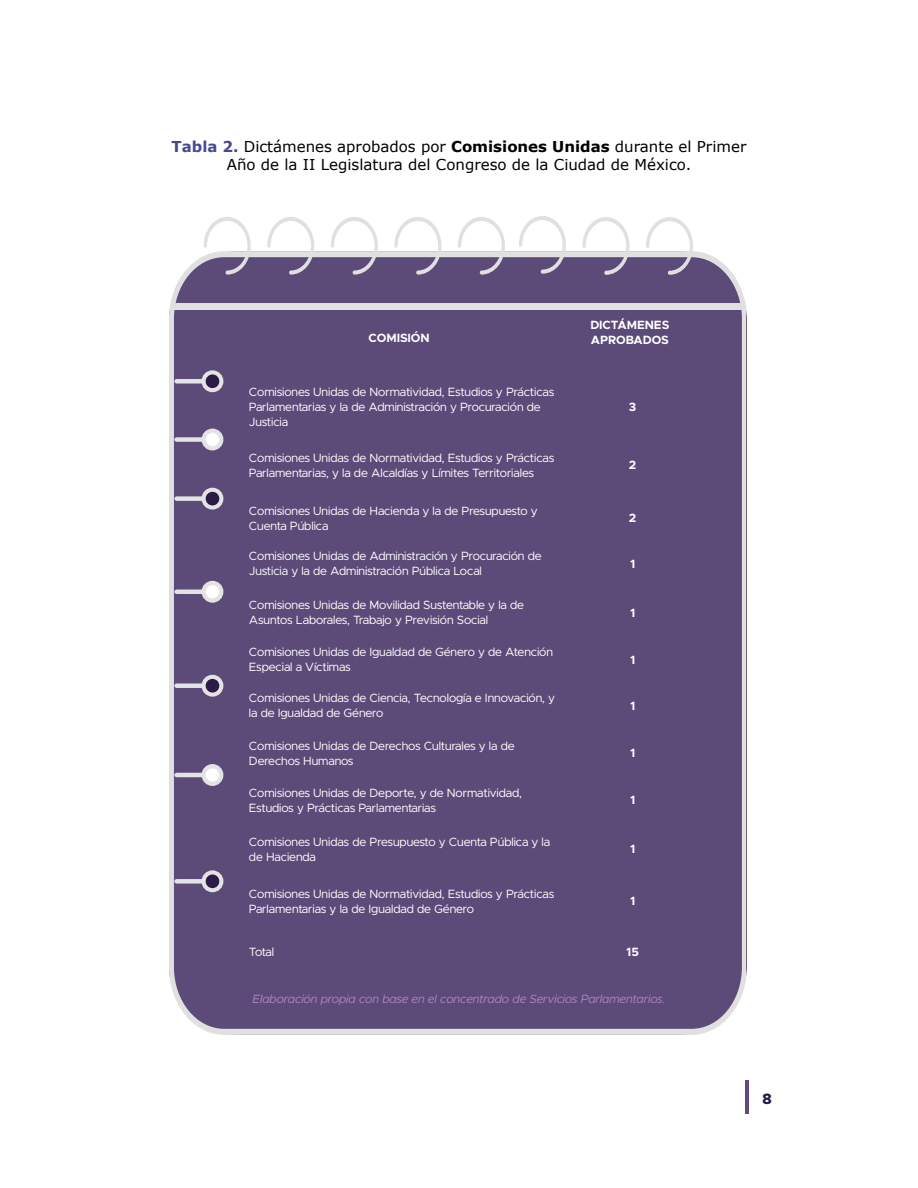
<style>
.page{position:relative;width:918px;height:1188px;background:#fff}
.page>*{position:absolute;margin:0;border:0;box-sizing:border-box;transform-origin:0 0}
.t1{font:15px/18px "Verdana";color:#000;text-align:center}
.t2{font:800 15px "Metropolis";color:#2b1a47}
.t3{font:12px/15px "Metropolis";letter-spacing:-.005em;color:#fff}
.t4{font:italic 12px "Metropolis";color:#ad84c6}
.t5{font:700 12px/15px "Metropolis";letter-spacing:-.005em;color:#fff}
.s1{font-weight:700;color:#474a91}
.s2{font-weight:700}
</style>
<div class="page">
<hr style="left:745px;top:1081px;width:4px;height:33px;background:#63487b">
<div style="left:169px;top:251px;width:577px;height:783px;background:#5c4a78"></div>
<div style="left:171px;top:304px;width:573px;height:6px;background:#e0e0e0"></div>
<svg style="left:204px;top:217px;width:47px;height:58px"></svg>
<svg style="left:267px;top:217px;width:47px;height:58px"></svg>
<svg style="left:331px;top:217px;width:47px;height:58px"></svg>
<svg style="left:394px;top:217px;width:47px;height:58px"></svg>
<svg style="left:458px;top:217px;width:47px;height:58px"></svg>
<svg style="left:519px;top:217px;width:47px;height:57px"></svg>
<svg style="left:582px;top:217px;width:48px;height:58px"></svg>
<svg style="left:646px;top:217px;width:47px;height:58px"></svg>
<div style="left:202px;top:370px;width:21px;height:22px;border:4px solid #e3e3e3;border-radius:50%"></div>
<div style="left:177px;top:379px;width:25px;height:5px;background:#e3e3e3"></div>
<div style="left:206px;top:374px;width:13px;height:14px;background:#2e1a46;border-radius:50%"></div>
<div style="left:202px;top:429px;width:21px;height:21px;border:4px solid #e3e3e3;border-radius:50%"></div>
<div style="left:177px;top:437px;width:25px;height:5px;background:#e3e3e3"></div>
<div style="left:206px;top:433px;width:13px;height:13px;background:#fff;border-radius:50%"></div>
<div style="left:202px;top:488px;width:21px;height:22px;border:4px solid #e3e3e3;border-radius:50%"></div>
<div style="left:177px;top:496px;width:25px;height:5px;background:#e3e3e3"></div>
<div style="left:206px;top:492px;width:13px;height:13px;background:#2e1a46;border-radius:50%"></div>
<div style="left:202px;top:581px;width:21px;height:22px;border:4px solid #e3e3e3;border-radius:50%"></div>
<hr style="left:177px;top:590px;width:25px;height:4px;background:#e3e3e3">
<div style="left:206px;top:585px;width:13px;height:14px;background:#fff;border-radius:50%"></div>
<div style="left:202px;top:675px;width:21px;height:22px;border:4px solid #e3e3e3;border-radius:50%"></div>
<div style="left:177px;top:683px;width:25px;height:5px;background:#e3e3e3"></div>
<div style="left:206px;top:679px;width:13px;height:14px;background:#2e1a46;border-radius:50%"></div>
<div style="left:202px;top:764px;width:21px;height:22px;border:4px solid #e3e3e3;border-radius:50%"></div>
<hr style="left:177px;top:773px;width:25px;height:4px;background:#e3e3e3">
<div style="left:206px;top:768px;width:13px;height:14px;background:#fff;border-radius:50%"></div>
<div style="left:202px;top:870px;width:21px;height:22px;border:4px solid #e3e3e3;border-radius:50%"></div>
<div style="left:177px;top:879px;width:25px;height:5px;background:#e3e3e3"></div>
<div style="left:206px;top:874px;width:13px;height:14px;background:#2e1a46;border-radius:50%"></div>
<p class="t1" style="left:172px;top:138px;width:576px"><span class="s1">Tabla 2.</span> Dictámenes aprobados por <span class="s2">Comisiones Unidas</span> durante el Primer<br>Año de la II Legislatura del Congreso de la Ciudad de México.</p>
<p class="t5" style="left:369px;top:331px;width:63px">COMISIÓN</p>
<p class="t3" style="left:249px;top:384px;width:307px">Comisiones Unidas de Normatividad, Estudios y Prácticas<br>Parlamentarias y la de Administración y Procuración de<br>Justicia</p>
<p class="t5" style="left:590px;top:317px;width:80px">DICTÁMENES<br>APROBADOS</p>
<p class="t5" style="left:629px;top:399px;width:9px">3</p>
<p class="t3" style="left:249px;top:450px;width:307px">Comisiones Unidas de Normatividad, Estudios y Prácticas<br>Parlamentarias, y la de Alcaldías y Límites Territoriales</p>
<p class="t5" style="left:629px;top:457px;width:9px">2</p>
<p class="t3" style="left:249px;top:503px;width:290px">Comisiones Unidas de Hacienda y la de Presupuesto y<br>Cuenta Pública</p>
<p class="t5" style="left:629px;top:511px;width:9px">2</p>
<p class="t3" style="left:249px;top:549px;width:294px">Comisiones Unidas de Administración y Procuración de<br>Justicia y la de Administración Pública Local</p>
<p class="t5" style="left:630px;top:556px;width:7px">1</p>
<p class="t3" style="left:249px;top:598px;width:277px">Comisiones Unidas de Movilidad Sustentable y la de<br>Asuntos Laborales, Trabajo y Previsión Social</p>
<p class="t5" style="left:630px;top:605px;width:7px">1</p>
<p class="t3" style="left:249px;top:645px;width:306px">Comisiones Unidas de Igualdad de Género y de Atención<br>Especial a Víctimas</p>
<p class="t5" style="left:630px;top:652px;width:7px">1</p>
<p class="t3" style="left:249px;top:690px;width:308px">Comisiones Unidas de Ciencia, Tecnología e Innovación, y la de Igualdad de Género</p>
<p class="t5" style="left:630px;top:698px;width:7px">1</p>
<p class="t3" style="left:249px;top:738px;width:267px">Comisiones Unidas de Derechos Culturales y la de<br>Derechos Humanos</p>
<p class="t5" style="left:630px;top:746px;width:7px">1</p>
<p class="t3" style="left:249px;top:785px;width:275px">Comisiones Unidas de Deporte, y de Normatividad,<br>Estudios y Prácticas Parlamentarias</p>
<p class="t5" style="left:630px;top:793px;width:7px">1</p>
<p class="t3" style="left:249px;top:834px;width:303px">Comisiones Unidas de Presupuesto y Cuenta Pública y la de Hacienda</p>
<p class="t5" style="left:630px;top:841px;width:7px">1</p>
<p class="t3" style="left:249px;top:886px;width:307px">Comisiones Unidas de Normatividad, Estudios y Prácticas<br>Parlamentarias y la de Igualdad de Género</p>
<p class="t5" style="left:630px;top:894px;width:7px">1</p>
<p class="t3" style="left:249px;top:945px;width:27px">Total</p>
<p class="t5" style="left:626px;top:945px;width:14px">15</p>
<p class="t4" style="left:253px;top:992px;width:414px">Elaboración propia con base en el concentrado de Servicios Parlamentarios.</p>
<p class="t2" style="left:762px;top:1089px;width:11px">8</p>
</div>
